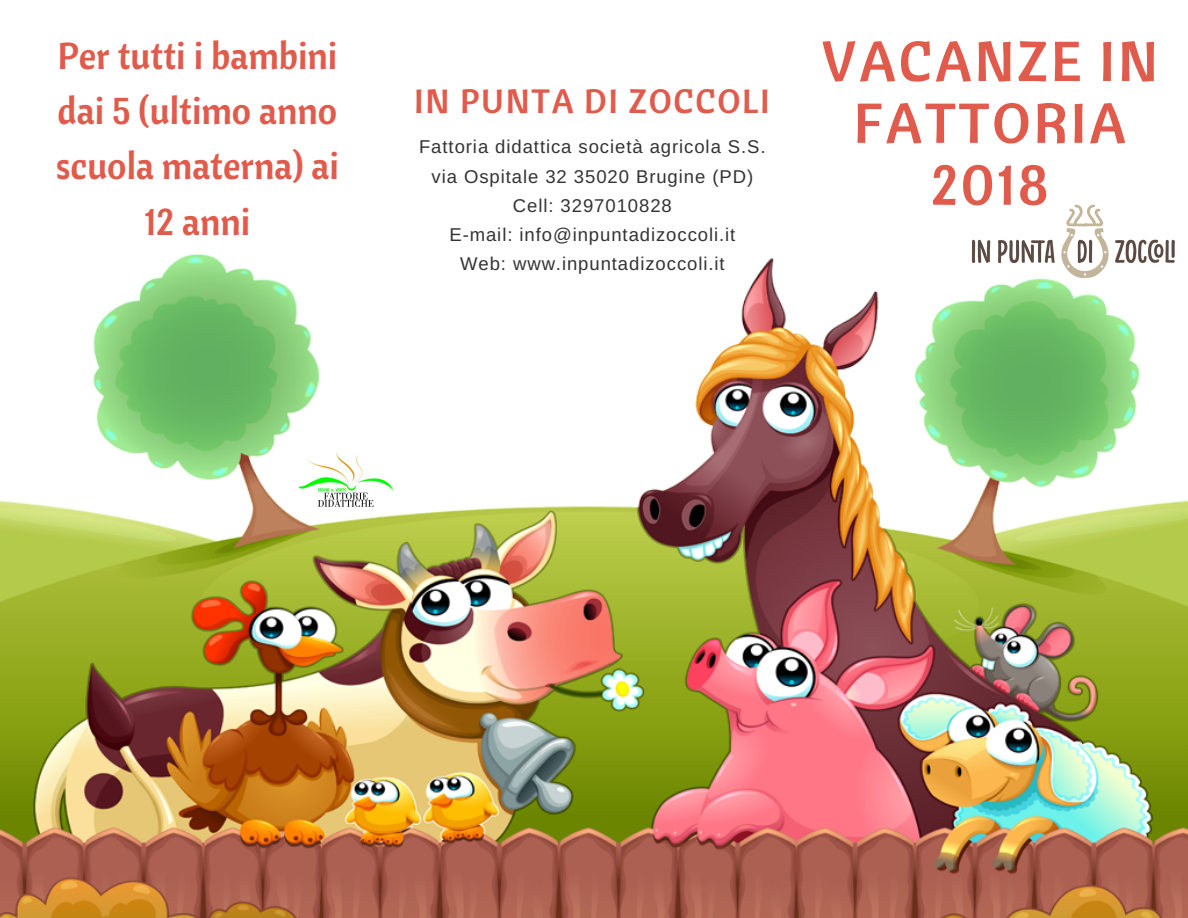
<style>
.page{position:relative;width:1188px;height:918px;background:#fff}
.page>*{position:absolute;margin:0;border:0;box-sizing:border-box;transform-origin:0 0}
.t1{font:55.95px/61.8px "Cantora One";letter-spacing:.05em;color:#e05b4c;text-align:center}
.t2{font:37.35px/55.2px "Cantora One";color:#e05b4c;text-align:center}
.t3{font:33.75px "Cantora One";letter-spacing:.05em;color:#e05b4c}
.t4{font:18.45px/29.2px "Arimo";letter-spacing:.05em;color:#343334;text-align:center}
</style>
<div class="page">
<img style="left:0;top:253px;width:1188px;height:665px">
<img style="left:969px;top:204px;width:208px;height:76px">
<img style="left:297px;top:450px;width:98px;height:58px">
<h2 class="t2" style="left:56px;top:28px;width:285px">Per tutti i bambini dai 5 (ultimo anno scuola materna) ai<br>12 anni</h2>
<h3 class="t3" style="left:414px;top:79px;width:357px">IN PUNTA DI ZOCCOLI</h3>
<p class="t4" style="left:419px;top:132px;width:348px">Fattoria didattica società agricola S.S. via Ospitale 32 35020 Brugine (PD)<br>Cell: 3297010828<br>E-mail: info@inpuntadizoccoli.it<br>Web: www.inpuntadizoccoli.it</p>
<h1 class="t1" style="left:821px;top:29px;width:338px">VACANZE IN<br>FATTORIA<br>2018</h1>
</div>
